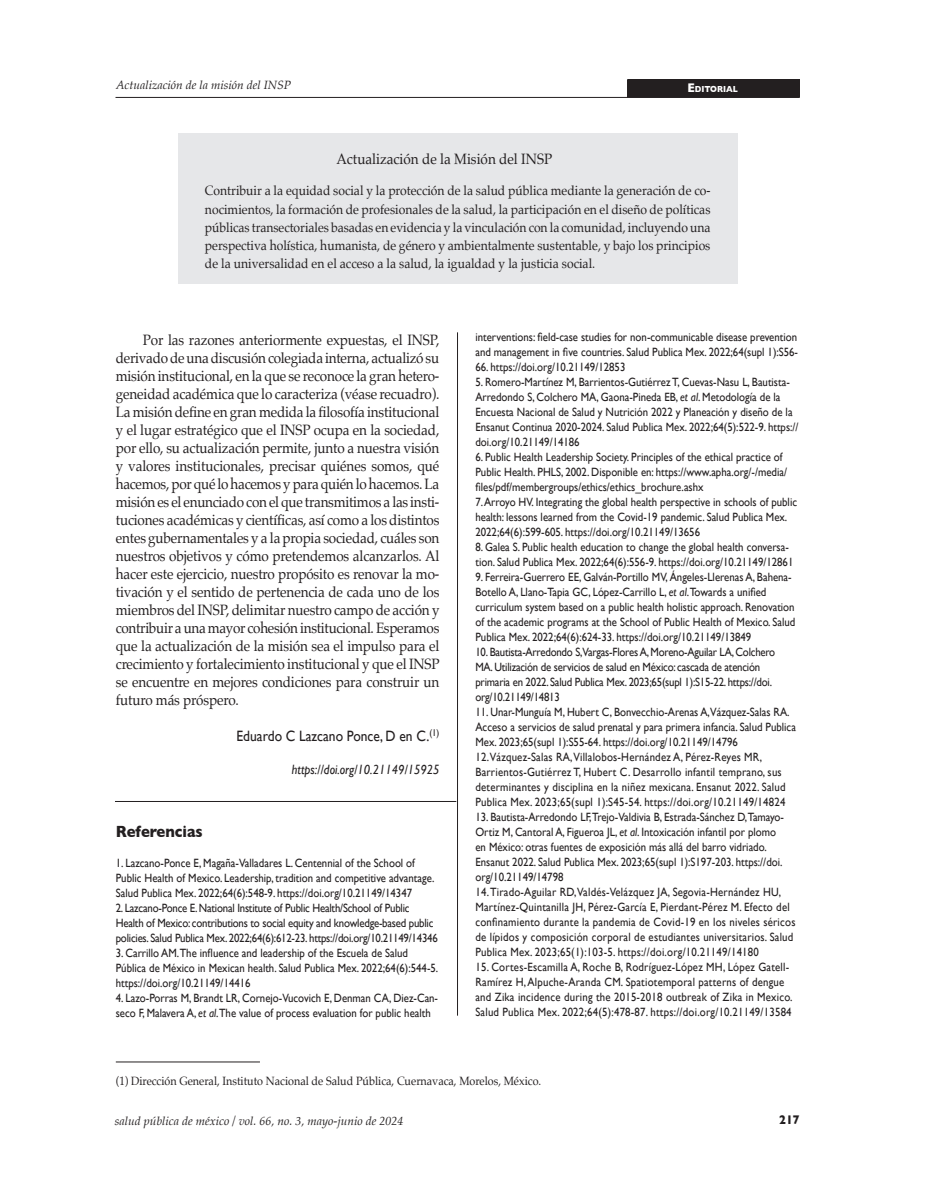
<style>
.page{position:relative;width:944px;height:1200px;background:#fff}
.page>*{position:absolute;margin:0;border:0;box-sizing:border-box;transform-origin:0 0}
.NIVEL_2{font:700 16.5px "Gill Sans";color:#231f20;scale:.9 1}
.TEXTO_2{font:15px/18px "Palatino";letter-spacing:-.01em;color:#231f20;text-align:justify;scale:.9 1}
.TEXTO{font:15px "Palatino";color:#231f20;scale:.9 1}
.AUTOR{font:15px "Gill Sans";color:#231f20;scale:.9 1}
.BANDOS{font:13.5px/18px "Palatino";color:#231f20;text-align:justify;scale:.9 1}
.CITAS_BIBLIOGRÁFICAS{font:italic 13.5px "Gill Sans";color:#231f20;scale:.9 1}
.t1{font:700 12.75px "Gill Sans";color:#231f20;scale:.9 1}
.REFERENCIAS{font:12px/15px "Gill Sans";color:#231f20;scale:.9 1}
.REFERENCIAS-2{font:12px/15px "Gill Sans";letter-spacing:.02em;color:#231f20;scale:.9 1}
.REFERENCIAS-3{font:12px/15px "Gill Sans";letter-spacing:-.02em;color:#231f20;scale:.9 1}
.t2{font:italic 12px "Palatino";color:#231f20}
.PIE_PÁGINA{font:12px "Palatino";color:#231f20;scale:.9 1}
.t3{font:700 8.85px "Gill Sans";color:#fff;scale:.9 1}
.s1{font-size:12.75px}
.s2{font-style:italic}
</style>
<div class="page">
<div style="left:627px;top:80px;width:172px;height:17px;background:#231f20"></div>
<hr style="left:116px;top:97px;width:684px;height:1px;background:#231f20">
<hr style="left:116px;top:1061px;width:144px;height:1px;background:#231f20">
<hr style="left:115px;top:801px;width:341px;height:1px;background:#231f20">
<hr style="left:457px;top:332px;width:1px;height:683px;background:#231f20">
<div style="left:178px;top:134px;width:560px;height:150px;background:#e6e7e9"></div>
<p class="t2" style="left:116px;top:75px;width:177px">Actualización de la misión del INSP</p>
<p class="t3" style="left:687px;top:82px;width:57px"><span class="s1">E</span>DITORIAL</p>
<p class="TEXTO" style="left:336px;top:146px;width:241px">Actualización de la Misión del INSP</p>
<p class="BANDOS" style="left:205px;top:182px;width:563px">Contribuir a la equidad social y la protección de la salud pública mediante la generación de co&shy;nocimientos, la formación de profesionales de la salud, la participación en el diseño de políticas públicas transectoriales basadas en evidencia y la vinculación con la comunidad, incluyendo una perspectiva holística, humanista, de género y ambientalmente sustentable, y bajo los principios de la universalidad en el acceso a la salud, la igualdad y la justicia social.</p>
<p class="TEXTO_2" style="left:116px;top:330px;width:361px;text-indent:27px">Por las razones anteriormente expuestas, el INSP, derivado de una discusión colegiada interna, actualizó su misión institucional, en la que se reconoce la gran hetero&shy;geneidad académica que lo caracteriza (véase recuadro).<br>La misión define en gran medida la filosofía institucional y el lugar estratégico que el INSP ocupa en la sociedad, por ello, su actualización permite, junto a nuestra visión y valores institucionales, precisar quiénes somos, qué hacemos, por qué lo hacemos y para quién lo hacemos. La misión es el enunciado con el que transmitimos a las insti&shy;tuciones académicas y científicas, así como a los distintos entes gubernamentales y a la propia sociedad, cuáles son nuestros objetivos y cómo pretendemos alcanzarlos. Al hacer este ejercicio, nuestro propósito es renovar la mo&shy;tivación y el sentido de pertenencia de cada uno de los miembros del INSP, delimitar nuestro campo de acción y contribuir a una mayor cohesión institucional. Esperamos que la actualización de la misión sea el impulso para el crecimiento y fortalecimiento institucional y que el INSP se encuentre en mejores condiciones para construir un futuro más próspero.</p>
<p class="AUTOR" style="left:237px;top:727px;width:227px">Eduardo C Lazcano Ponce, D en C.<sup>(1)</sup></p>
<p class="CITAS_BIBLIOGRÁFICAS" style="left:292px;top:761px;width:165px">https://doi.org/10.21149/15925</p>
<p class="NIVEL_2" style="left:116px;top:818px;width:98px">Referencias</p>
<p class="REFERENCIAS" style="left:116px;top:855px;width:356px">1. Lazcano-Ponce E, Magaña-Valladares L. Centennial of the School of<br>Public Health of Mexico. Leadership, tradition and competitive advantage.<br>Salud Publica Mex. 2022;64(6):548-9. https://doi.org/10.21149/14347</p>
<p class="REFERENCIAS-3" style="left:116px;top:900px;width:359px">2. Lazcano-Ponce E. National Institute of Public Health/School of Public<br>Health of Mexico: contributions to social equity and knowledge-based public policies. Salud Publica Mex. 2022;64(6):612-23. https://doi.org/10.21149/14346</p>
<p class="REFERENCIAS" style="left:116px;top:945px;width:360px">3. Carrillo AM.The influence and leadership of the Escuela de Salud<br>Pública de México in Mexican health. Salud Publica Mex. 2022;64(6):544-5. https://doi.org/10.21149/14416</p>
<p class="REFERENCIAS" style="left:116px;top:990px;width:360px">4. Lazo-Porras M, Brandt LR, Cornejo-Vucovich E, Denman CA, Diez-Can&shy;seco F, Malavera A, <span class="s2">et al</span>.The value of process evaluation for public health</p>
<p class="REFERENCIAS" style="left:475px;top:329px;width:360px">interventions: field-case studies for non-communicable disease prevention and management in five countries. Salud Publica Mex. 2022;64(supl 1):S56-</p>
<p class="REFERENCIAS" style="left:475px;top:359px;width:168px">66. https://doi.org/10.21149/12853</p>
<p class="REFERENCIAS" style="left:475px;top:374px;width:361px">5. Romero-Martínez M, Barrientos-Gutiérrez T, Cuevas-Nasu L, Bautista-Arredondo S, Colchero MA, Gaona-Pineda EB, <span class="s2">et al</span>. Metodología de la Encuesta Nacional de Salud y Nutrición 2022 y Planeación y diseño de la Ensanut Continua 2020-2024. Salud Publica Mex. 2022;64(5):522-9. https:// doi.org/10.21149/14186</p>
<p class="REFERENCIAS" style="left:475px;top:449px;width:348px">6. Public Health Leadership Society. Principles of the ethical practice of<br>Public Health. PHLS, 2002. Disponible en: https://www.apha.org/-/media/ files/pdf/membergroups/ethics/ethics_brochure.ashx</p>
<p class="REFERENCIAS" style="left:475px;top:494px;width:359px">7. Arroyo HV. Integrating the global health perspective in schools of public health: lessons learned from the Covid-19 pandemic. Salud Publica Mex.<br>2022;64(6):599-605. https://doi.org/10.21149/13656</p>
<p class="REFERENCIAS" style="left:475px;top:539px;width:355px">8. Galea S. Public health education to change the global health conversa&shy;tion. Salud Publica Mex. 2022;64(6):556-9. https://doi.org/10.21149/12861</p>
<p class="REFERENCIAS" style="left:475px;top:569px;width:357px">9. Ferreira-Guerrero EE, Galván-Portillo MV, Ángeles-Llerenas A, Bahena-Botello A, Llano-Tapia GC, López-Carrillo L, <span class="s2">et al</span>.Towards a unified curriculum system based on a public health holistic approach. Renovation of the academic programs at the School of Public Health of Mexico. Salud Publica Mex. 2022;64(6):624-33. https://doi.org/10.21149/13849</p>
<p class="REFERENCIAS-3" style="left:475px;top:644px;width:335px">10. Bautista-Arredondo S,Vargas-Flores A, Moreno-Aguilar LA, Colchero MA. Utilización de servicios de salud en México: cascada de atención primaria en 2022. Salud Publica Mex. 2023;65(supl 1):S15-22. https://doi. org/10.21149/14813</p>
<p class="REFERENCIAS" style="left:475px;top:704px;width:358px">11. Unar-Munguía M, Hubert C, Bonvecchio-Arenas A,Vázquez-Salas RA.<br>Acceso a servicios de salud prenatal y para primera infancia. Salud Publica<br>Mex. 2023;65(supl 1):S55-64. https://doi.org/10.21149/14796</p>
<p class="REFERENCIAS-2" style="left:475px;top:749px;width:346px">12. Vázquez-Salas RA, Villalobos-Hernández A, Pérez-Reyes MR, Barrientos-Gutiérrez T, Hubert C. Desarrollo infantil temprano, sus determinantes y disciplina en la niñez mexicana. Ensanut 2022. Salud Publica Mex. 2023;65(supl 1):S45-54. https://doi.org/10.21149/14824</p>
<p class="REFERENCIAS" style="left:475px;top:809px;width:344px">13. Bautista-Arredondo LF,Trejo-Valdivia B, Estrada-Sánchez D,Tamayo-Ortiz M, Cantoral A, Figueroa JL, <span class="s2">et al</span>. Intoxicación infantil por plomo en México: otras fuentes de exposición más allá del barro vidriado.<br>Ensanut 2022. Salud Publica Mex. 2023;65(supl 1):S197-203. https://doi. org/10.21149/14798</p>
<p class="REFERENCIAS-2" style="left:475px;top:884px;width:357px">14. Tirado-Aguilar RD, Valdés-Velázquez JA, Segovia-Hernández HU, Martínez-Quintanilla JH, Pérez-García E, Pierdant-Pérez M. Efecto del confinamiento durante la pandemia de Covid-19 en los niveles séricos de lípidos y composición corporal de estudiantes universitarios. Salud Publica Mex. 2023;65(1):103-5. https://doi.org/10.21149/14180</p>
<p class="REFERENCIAS-2" style="left:475px;top:959px;width:354px">15. Cortes-Escamilla A, Roche B, Rodríguez-López MH, López Gatell-Ramírez H, Alpuche-Aranda CM. Spatiotemporal patterns of dengue and Zika incidence during the 2015-2018 outbreak of Zika in Mexico.<br>Salud Publica Mex. 2022;64(5):478-87. https://doi.org/10.21149/13584</p>
<p class="PIE_PÁGINA" style="left:116px;top:1070px;width:474px">(1) Dirección General, Instituto Nacional de Salud Pública, Cuernavaca, Morelos, México.</p>
<p class="t2" style="left:115px;top:1110px;width:290px">salud pública de méxico / vol. 66, no. 3, mayo-junio de 2024</p>
<p class="t1" style="left:779px;top:1109px;width:24px">217</p>
</div>
